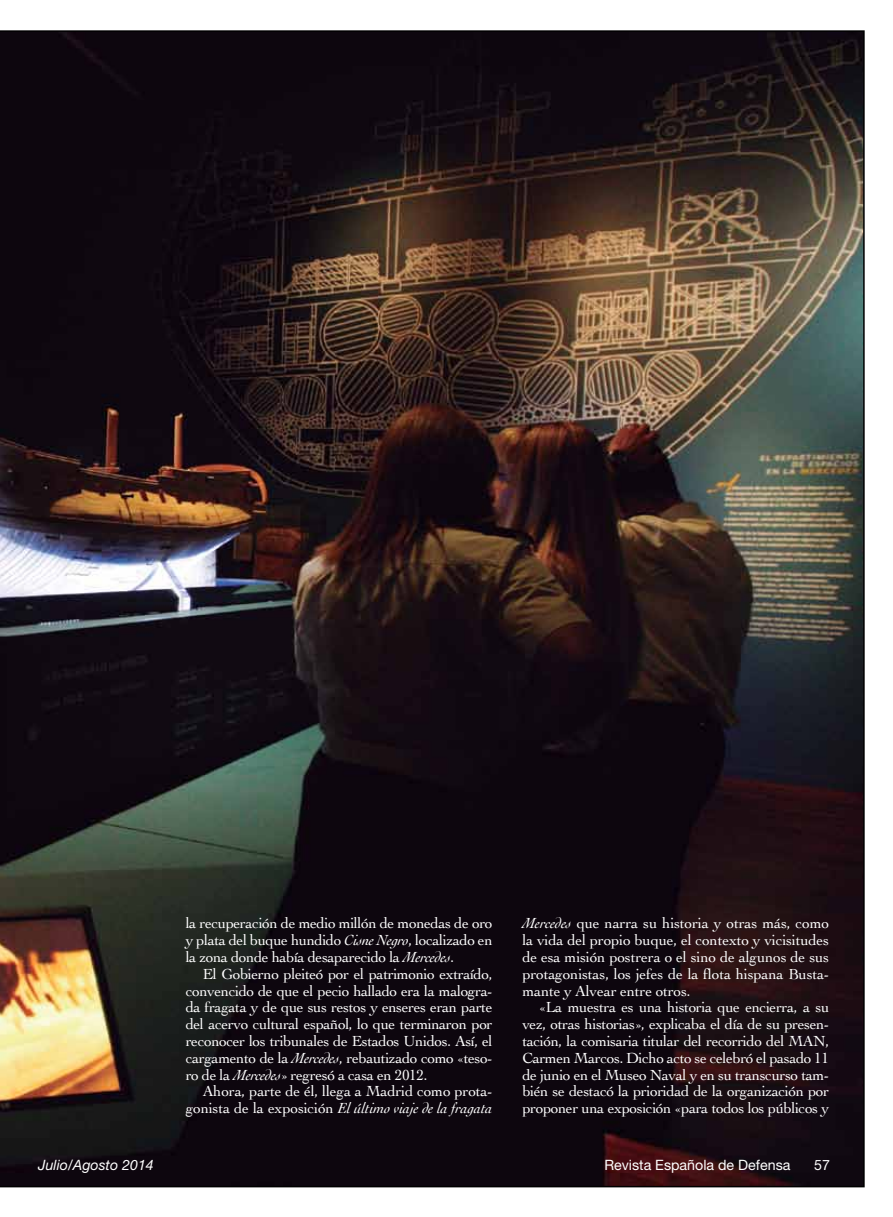
<style>
.page{position:relative;width:893px;height:1217px;background:#fff}
.page>*{position:absolute;margin:0;border:0;box-sizing:border-box;transform-origin:0 0}
.t1{font:15.3px/16.8px "Cochin";letter-spacing:-.025em;color:#fff;text-align:justify}
.t2{font:14.25px "Helvetica Neue";color:#fff}
.t3{font:italic 14.25px "Helvetica Neue";color:#fff}
.s1{font-style:italic}
</style>
<div class="page">
<img style="left:0;top:30px;width:865px;height:1156px">
<p class="t1" style="left:186px;top:914px;width:308px">la recuperación de medio millón de monedas de oro y plata del buque hundido <span class="s1">Cisne Negro</span>, localizado en la zona donde había desaparecido la <span class="s1">Mercedes</span>.</p>
<p class="t1" style="left:186px;top:964px;width:308px;text-indent:17px">El Gobierno pleiteó por el patrimonio extraído, convencido de que el pecio hallado era la malogra&shy;da fragata y de que sus restos y enseres eran parte del acervo cultural español, lo que terminaron por reconocer los tribunales de Estados Unidos. Así, el cargamento de la <span class="s1">Mercedes</span>, rebautizado como «teso&shy;ro de la <span class="s1">Mercedes</span>» regresó a casa en 2012.</p>
<p class="t1" style="left:186px;top:1082px;width:308px;text-align:right">Ahora, parte de él, llega a Madrid como prota&shy;gonista de la exposición <span class="s1">El último viaje de la fragata</span></p>
<p class="t1" style="left:522px;top:914px;width:308px"><span class="s1">Mercedes</span> que narra su historia y otras más, como la vida del propio buque, el contexto y vicisitudes de esa misión postrera o el sino de algunos de sus protagonistas, los jefes de la flota hispana Busta&shy;mante y Alvear entre otros.</p>
<p class="t1" style="left:522px;top:998px;width:308px;text-indent:17px">«La muestra es una historia que encierra, a su vez, otras historias», explicaba el día de su presen&shy;tación, la comisaria titular del recorrido del MAN, Carmen Marcos. Dicho acto se celebró el pasado 11 de junio en el Museo Naval y en su transcurso tam&shy;bién se destacó la prioridad de la organización por proponer una exposición «para todos los públicos y</p>
<p class="t3" style="left:38px;top:1156px;width:117px">Julio/Agosto 2014</p>
<p class="t2" style="left:604px;top:1156px;width:188px">Revista Española de Defensa</p>
<p class="t2" style="left:814px;top:1156px;width:17px">57</p>
</div>
